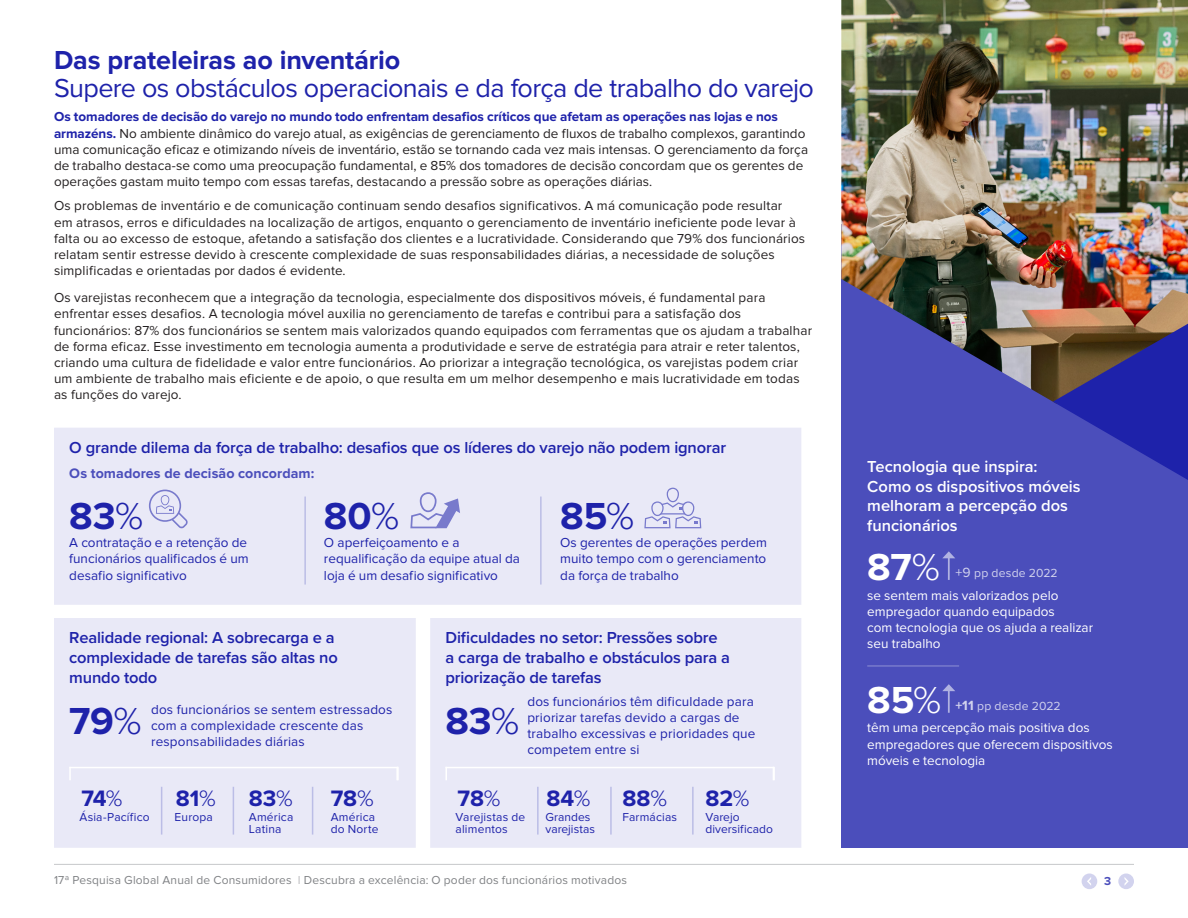
<style>
.page{position:relative;width:1188px;height:918px;background:#fff}
.page>*{position:absolute;margin:0;border:0;box-sizing:border-box;transform-origin:0 0}
.Body{font:700 39px "Proxima Nova";letter-spacing:-.005em;color:#1e22aa}
.Body-2{font:700 39px "Proxima Nova";color:#fff}
.Subhead-2{font:27px "Proxima Nova";letter-spacing:-.025em;color:#1e22aa}
.Subhead-2-2{font:700 27px "Proxima Nova";letter-spacing:-.005em;color:#1e22aa}
.Heading-1-Cover{font:700 23.1px "Proxima Nova";letter-spacing:-.005em;color:#1e22aa}
.Body-3{font:600 16.5px/19.8px "Proxima Nova";letter-spacing:-.01em;color:#1e22aa}
.Body-4{font:600 16.5px/19.8px "Proxima Nova";color:#fff}
.Body-5{font:700 14.25px "Proxima Nova";letter-spacing:.005em;color:#4b4ebb}
.Body-6{font:13.5px/16.2px "Proxima Nova";letter-spacing:.01em;color:#231f20}
.Body-7{font:13.5px/16.2px "Proxima Nova";letter-spacing:.01em;color:#1e22aa}
.Body-8{font:13.5px/16.2px "Proxima Nova";color:#fff}
.Heading-1-Cover-2{font:12.15px "Proxima Nova";letter-spacing:.015em;color:#d2d3ee}
.Body-9{font:12px/12.8px "Proxima Nova";letter-spacing:.015em;color:#1e22aa}
.t1{font:12px "Proxima Nova";letter-spacing:.015em;color:#808285}
.t2{font:700 12px "Proxima Nova";color:#4b4ebb}
.s1{font-weight:700;color:#1e22aa}
.s2{font-weight:300}
.s3{font-size:13.8px}
.s4{font-weight:700;font-size:13.8px}
.s5{color:#bcbdc0}
</style>
<div class="page">
<hr style="left:54px;top:864px;width:1080px;height:1px;background:#c7c8ca">
<div style="left:1118px;top:874px;width:16px;height:15px;background:#d2d3ee;border-radius:50%"></div>
<svg style="left:1124px;top:877px;width:5px;height:9px"></svg>
<div style="left:1082px;top:874px;width:15px;height:15px;background:#d2d3ee;border-radius:50%"></div>
<svg style="left:1087px;top:877px;width:4px;height:8px"></svg>
<div style="left:841px;top:225px;width:347px;height:623px;background:#4b4ebb"></div>
<img style="left:841px;top:0;width:347px;height:402px">
<svg style="left:1053px;top:324px;width:135px;height:156px"></svg>
<hr style="left:948px;top:557px;width:2px;height:23px;background:#b0b2e1">
<svg style="left:943px;top:551px;width:12px;height:7px"></svg>
<hr style="left:867px;top:665px;width:92px;height:2px;background:#787acc">
<hr style="left:948px;top:690px;width:2px;height:23px;background:#b0b2e1">
<svg style="left:942px;top:684px;width:13px;height:7px"></svg>
<div style="left:54px;top:428px;width:747px;height:177px;background:#e9e9f7"></div>
<hr style="left:304px;top:497px;width:2px;height:88px;background:#bbbde6">
<hr style="left:540px;top:497px;width:2px;height:88px;background:#bbbde6">
<div style="left:54px;top:618px;width:362px;height:230px;background:#e9e9f7"></div>
<hr style="left:161px;top:787px;width:1px;height:48px;background:#bbbde6">
<hr style="left:233px;top:787px;width:1px;height:48px;background:#bbbde6">
<hr style="left:312px;top:787px;width:1px;height:48px;background:#bbbde6">
<hr style="left:69px;top:767px;width:329px;height:1px;background:#fff">
<svg style="left:69px;top:768px;width:2px;height:12px"></svg>
<svg style="left:396px;top:767px;width:3px;height:13px"></svg>
<div style="left:430px;top:618px;width:371px;height:230px;background:#e9e9f7"></div>
<hr style="left:537px;top:787px;width:2px;height:48px;background:#bbbde6">
<hr style="left:610px;top:787px;width:2px;height:48px;background:#bbbde6">
<hr style="left:692px;top:787px;width:2px;height:48px;background:#bbbde6">
<hr style="left:446px;top:767px;width:328px;height:1px;background:#fff">
<svg style="left:446px;top:768px;width:1px;height:12px"></svg>
<svg style="left:773px;top:767px;width:2px;height:13px"></svg>
<svg style="left:149px;top:490px;width:39px;height:39px"></svg>
<svg style="left:410px;top:492px;width:50px;height:37px"></svg>
<svg style="left:644px;top:488px;width:57px;height:40px"></svg>
<p class="Subhead-2-2" style="left:54px;top:44px;width:348px">Das prateleiras ao inventário</p>
<p class="Subhead-2" style="left:54px;top:73px;width:761px">Supere os obstáculos operacionais e da força de trabalho do varejo</p>
<p class="Body-6" style="left:54px;top:109px;width:756px"><span class="s1">Os tomadores de decisão do varejo no mundo todo enfrentam desafios críticos que afetam as operações nas lojas e nos armazéns.</span> No ambiente dinâmico do varejo atual, as exigências de gerenciamento de fluxos de trabalho complexos, garantindo uma comunicação eficaz e otimizando níveis de inventário, estão se tornando cada vez mais intensas. O gerenciamento da força de trabalho destaca-se como uma preocupação fundamental, e 85% dos tomadores de decisão concordam que os gerentes de operações gastam muito tempo com essas tarefas, destacando a pressão sobre as operações diárias.</p>
<p class="Body-6" style="left:54px;top:198px;width:753px">Os problemas de inventário e de comunicação continuam sendo desafios significativos. A má comunicação pode resultar<br>em atrasos, erros e dificuldades na localização de artigos, enquanto o gerenciamento de inventário ineficiente pode levar à falta ou ao excesso de estoque, afetando a satisfação dos clientes e a lucratividade. Considerando que 79% dos funcionários relatam sentir estresse devido à crescente complexidade de suas responsabilidades diárias, a necessidade de soluções simplificadas e orientadas por dados é evidente.</p>
<p class="Body-6" style="left:54px;top:290px;width:760px">Os varejistas reconhecem que a integração da tecnologia, especialmente dos dispositivos móveis, é fundamental para enfrentar esses desafios. A tecnologia móvel auxilia no gerenciamento de tarefas e contribui para a satisfação dos funcionários: 87% dos funcionários se sentem mais valorizados quando equipados com ferramentas que os ajudam a trabalhar de forma eficaz. Esse investimento em tecnologia aumenta a produtividade e serve de estratégia para atrair e reter talentos, criando uma cultura de fidelidade e valor entre funcionários. Ao priorizar a integração tecnológica, os varejistas podem criar um ambiente de trabalho mais eficiente e de apoio, o que resulta em um melhor desempenho e mais lucratividade em todas as funções do varejo.</p>
<p class="Body-3" style="left:69px;top:437px;width:658px">O grande dilema da força de trabalho: desafios que os líderes do varejo não podem ignorar</p>
<p class="Body-5" style="left:69px;top:465px;width:247px">Os tomadores de decisão concordam:</p>
<p class="Body" style="left:69px;top:493px;width:75px">83<span class="s2">%</span></p>
<p class="Body-7" style="left:69px;top:535px;width:181px;text-align:justify">A contratação e a retenção de funcionários qualificados é um desafio significativo</p>
<p class="Body" style="left:324px;top:493px;width:77px">80<span class="s2">%</span></p>
<p class="Body-7" style="left:324px;top:535px;width:198px">O aperfeiçoamento e a requalificação da equipe atual da loja é um desafio significativo</p>
<p class="Body" style="left:560px;top:493px;width:76px">85<span class="s2">%</span></p>
<p class="Body-7" style="left:560px;top:535px;width:208px;text-align:justify">Os gerentes de operações perdem muito tempo com o gerenciamento da força de trabalho</p>
<p class="Body-3" style="left:69px;top:628px;width:270px">Realidade regional: A sobrecarga e a complexidade de tarefas são altas no mundo todo</p>
<p class="Body-3" style="left:446px;top:628px;width:286px">Dificuldades no setor: Pressões sobre a carga de trabalho e obstáculos para a priorização de tarefas</p>
<p class="Body" style="left:69px;top:698px;width:74px">79<span class="s2">%</span></p>
<p class="Body-7" style="left:151px;top:701px;width:243px">dos funcionários se sentem estressados com a complexidade crescente das responsabilidades diárias</p>
<p class="Body" style="left:446px;top:698px;width:75px">83<span class="s2">%</span></p>
<p class="Body-7" style="left:527px;top:693px;width:230px">dos funcionários têm dificuldade para priorizar tarefas devido a cargas de trabalho excessivas e prioridades que competem entre si</p>
<p class="Heading-1-Cover" style="left:81px;top:785px;width:43px">74<span class="s2">%</span></p>
<p class="Heading-1-Cover" style="left:176px;top:785px;width:41px">81<span class="s2">%</span></p>
<p class="Heading-1-Cover" style="left:249px;top:785px;width:45px">83<span class="s2">%</span></p>
<p class="Heading-1-Cover" style="left:331px;top:785px;width:45px">78<span class="s2">%</span></p>
<p class="Heading-1-Cover" style="left:458px;top:785px;width:45px">78<span class="s2">%</span></p>
<p class="Heading-1-Cover" style="left:547px;top:785px;width:45px">84<span class="s2">%</span></p>
<p class="Heading-1-Cover" style="left:622px;top:785px;width:46px">88<span class="s2">%</span></p>
<p class="Heading-1-Cover" style="left:706px;top:785px;width:46px">82<span class="s2">%</span></p>
<p class="Body-9" style="left:79px;top:810px;width:72px">Ásia-Pacífico</p>
<p class="Body-9" style="left:175px;top:810px;width:40px">Europa</p>
<p class="Body-9" style="left:249px;top:810px;width:46px">América<br>Latina</p>
<p class="Body-9" style="left:331px;top:810px;width:49px">América do Norte</p>
<p class="Body-9" style="left:456px;top:810px;width:71px">Varejistas de alimentos</p>
<p class="Body-9" style="left:545px;top:810px;width:51px">Grandes varejistas</p>
<p class="Body-9" style="left:622px;top:810px;width:56px">Farmácias</p>
<p class="Body-9" style="left:706px;top:810px;width:69px">Varejo diversificado</p>
<p class="Body-4" style="left:867px;top:456px;width:215px">Tecnologia que inspira:<br>Como os dispositivos móveis melhoram a percepção dos funcionários</p>
<p class="Body-2" style="left:867px;top:544px;width:74px">87<span class="s2">%</span></p>
<p class="Heading-1-Cover-2" style="left:955px;top:566px;width:104px"><span class="s3">+9</span> pp desde 2022</p>
<p class="Body-8" style="left:867px;top:587px;width:227px">se sentem mais valorizados pelo empregador quando equipados<br>com tecnologia que os ajuda a realizar seu trabalho</p>
<p class="Body-2" style="left:867px;top:677px;width:76px">85<span class="s2">%</span></p>
<p class="Heading-1-Cover-2" style="left:955px;top:699px;width:107px"><span class="s4">+11</span> pp desde 2022</p>
<p class="Body-8" style="left:867px;top:720px;width:247px">têm uma percepção mais positiva dos empregadores que oferecem dispositivos móveis e tecnologia</p>
<p class="t1" style="left:54px;top:873px;width:575px">17ª Pesquisa Global Anual de Consumidores <span class="s5">I</span> Descubra a excelência: O poder dos funcionários motivados</p>
<p class="t2" style="left:1104px;top:874px;width:9px">3</p>
</div>
